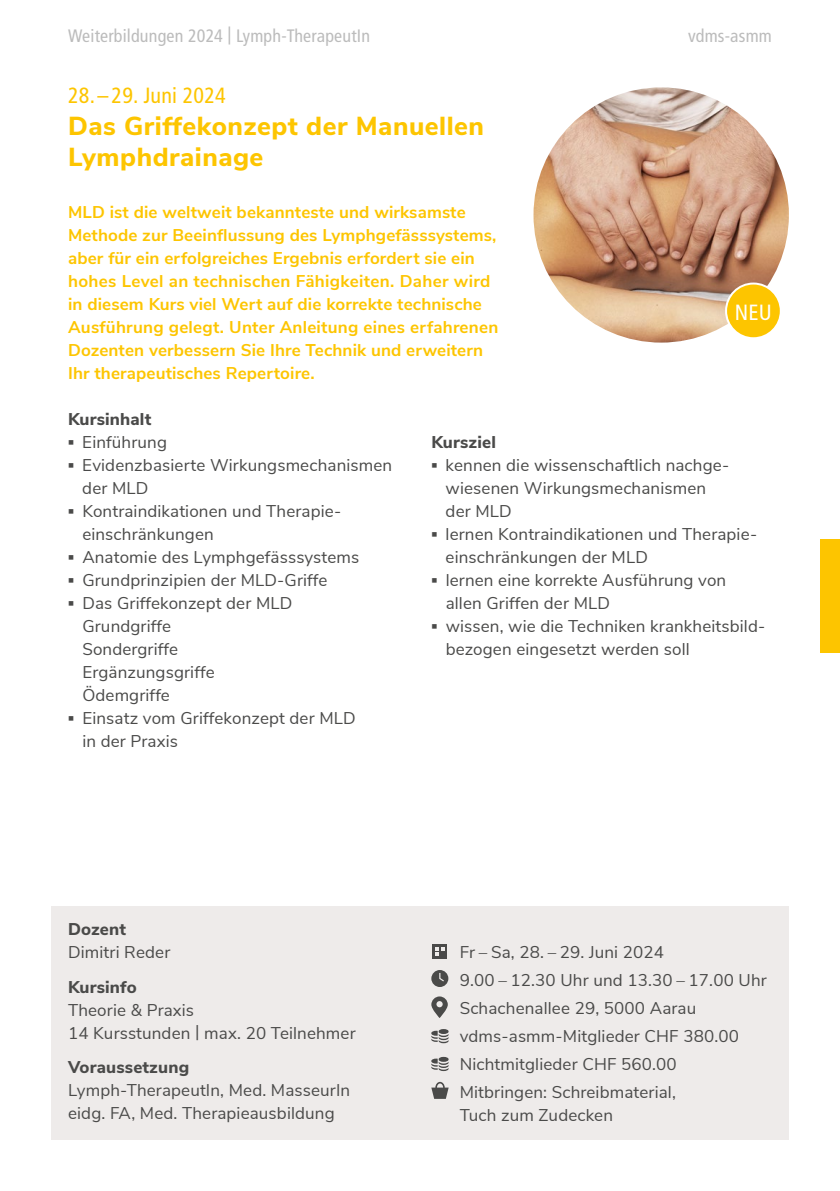
<style>
.page{position:relative;width:840px;height:1191px;background:#fff}
.page>*{position:absolute;margin:0;border:0;box-sizing:border-box;transform-origin:0 0}
.t1{font:800 26px/31px "Nunito Sans";letter-spacing:.02em;color:#fdc500}
.t2{font:condensed 22px "Frutiger LT Std";letter-spacing:.01em;color:#fdc500}
.t3{font:condensed 22px "Frutiger LT Std";color:#fff}
.t4{font:condensed 18px "Frutiger LT Std";letter-spacing:.01em;color:#bcbcbc}
.t5{font:17px/23px "Nunito Sans";letter-spacing:.01em;color:#4a4a49}
.t6{font:700 17px/23px "Nunito Sans";letter-spacing:.01em;color:#fdc500}
.t7{font:800 17px "Nunito Sans";letter-spacing:.01em;color:#4a4a49}
.s1{font-family:"Arial";font-weight:700}
</style>
<div class="page">
<div style="left:819px;top:539px;width:20px;height:113px;background:#fdc500"></div>
<div style="left:51px;top:906px;width:737px;height:234px;background:#eeebea"></div>
<div style="left:431px;top:970px;width:17px;height:17px;background:#4a4a49;border-radius:50%"></div>
<svg style="left:439px;top:971px;width:6px;height:11px"></svg>
<div style="left:432px;top:944px;width:14px;height:14px;background:#4a4a49"></div>
<svg style="left:435px;top:947px;width:9px;height:8px"></svg>
<svg style="left:431px;top:1029px;width:17px;height:14px"></svg>
<svg style="left:431px;top:1056px;width:17px;height:15px"></svg>
<svg style="left:431px;top:996px;width:16px;height:22px"></svg>
<svg style="left:436px;top:1001px;width:6px;height:6px"></svg>
<svg style="left:431px;top:1087px;width:17px;height:11px"></svg>
<div style="left:435px;top:1081px;width:9px;height:12px;border:2px solid #4a4a49;border-radius:50%"></div>
<img style="left:533px;top:87px;width:255px;height:255px;border-radius:128px">
<div style="left:725px;top:283px;width:55px;height:55px;background:#fdc500;border-radius:50%"></div>
<div style="left:724px;top:282px;width:57px;height:57px;border:2px solid #fff;border-radius:50%"></div>
<p class="t4" style="left:68px;top:25px;width:303px">Weiterbildungen 2024 | Lymph-TherapeutIn</p>
<p class="t4" style="left:687px;top:25px;width:85px">vdms-asmm</p>
<p class="t2" style="left:68px;top:82px;width:159px">28.– 29. Juni 2024</p>
<h1 class="t1" style="left:68px;top:109px;width:417px">Das Griffekonzept der Manuellen<br>Lymphdrainage</h1>
<p class="t6" style="left:68px;top:199px;width:431px">MLD ist die weltweit bekannteste und wirksamste Methode zur Beeinflussung des Lymphgefässsystems, aber für ein erfolgreiches Ergebnis erfordert sie ein hohes Level an technischen Fähigkeiten. Daher wird in diesem Kurs viel Wert auf die korrekte technische Ausführung gelegt. Unter Anleitung eines erfahrenen Dozenten verbessern Sie Ihre Technik und erweitern Ihr therapeutisches Repertoire.</p>
<p class="t7" style="left:68px;top:406px;width:85px">Kursinhalt</p>
<p class="t5" style="left:68px;top:429px;width:100px"><span class="s1">▪</span> Einführung</p>
<p class="t5" style="left:82px;top:452px;width:311px;text-indent:-14px"><span class="s1">▪</span> Evidenzbasierte Wirkungsmechanismen der MLD</p>
<p class="t5" style="left:82px;top:498px;width:260px;text-indent:-14px"><span class="s1">▪</span> Kontraindikationen und Therapie&shy;einschränkungen</p>
<p class="t5" style="left:68px;top:544px;width:292px"><span class="s1">▪</span> Anatomie des Lymphgefässsystems</p>
<p class="t5" style="left:68px;top:567px;width:261px"><span class="s1">▪</span> Grundprinzipien der MLD-Griffe</p>
<p class="t5" style="left:82px;top:590px;width:211px;text-indent:-14px"><span class="s1">▪</span> Das Griffekonzept der MLD<br>Grundgriffe<br>Sondergriffe<br>Ergänzungsgriffe<br>Ödemgriffe</p>
<p class="t5" style="left:82px;top:705px;width:275px;text-indent:-14px"><span class="s1">▪</span> Einsatz vom Griffekonzept der MLD in der Praxis</p>
<p class="t3" style="left:734px;top:299px;width:39px">NEU</p>
<p class="t7" style="left:431px;top:429px;width:66px">Kursziel</p>
<p class="t5" style="left:445px;top:452px;width:285px;text-indent:-14px"><span class="s1">▪</span> kennen die wissenschaftlich nachge&shy;wiesenen Wirkungsmechanismen der MLD</p>
<p class="t5" style="left:445px;top:521px;width:313px;text-indent:-14px"><span class="s1">▪</span> lernen Kontraindikationen und Therapie&shy;einschränkungen der MLD</p>
<p class="t5" style="left:445px;top:567px;width:282px;text-indent:-14px"><span class="s1">▪</span> lernen eine korrekte Ausführung von allen Griffen der MLD</p>
<p class="t5" style="left:445px;top:613px;width:321px;text-indent:-14px"><span class="s1">▪</span> wissen, wie die Techniken krankheitsbild&shy;bezogen eingesetzt werden soll</p>
<p class="t7" style="left:68px;top:916px;width:59px">Dozent</p>
<p class="t5" style="left:68px;top:939px;width:104px">Dimitri Reder</p>
<p class="t7" style="left:68px;top:974px;width:70px">Kursinfo</p>
<p class="t5" style="left:68px;top:997px;width:289px">Theorie &amp; Praxis<br>14 Kursstunden | max. 20 Teilnehmer</p>
<p class="t7" style="left:68px;top:1054px;width:122px">Voraussetzung</p>
<p class="t5" style="left:68px;top:1077px;width:283px">Lymph-TherapeutIn, Med. MasseurIn eidg. FA, Med. Therapieausbildung</p>
<p class="t5" style="left:459px;top:937px;width:308px;line-height:28px">Fr – Sa, 28. – 29. Juni 2024<br>9.00 – 12.30 Uhr und 13.30 – 17.00 Uhr<br>Schachenallee 29, 5000 Aarau vdms-asmm-Mitglieder CHF 380.00<br>Nichtmitglieder CHF 560.00<br>Mitbringen: Schreibmaterial,</p>
<p class="t5" style="left:459px;top:1102px;width:155px">Tuch zum Zudecken</p>
</div>
